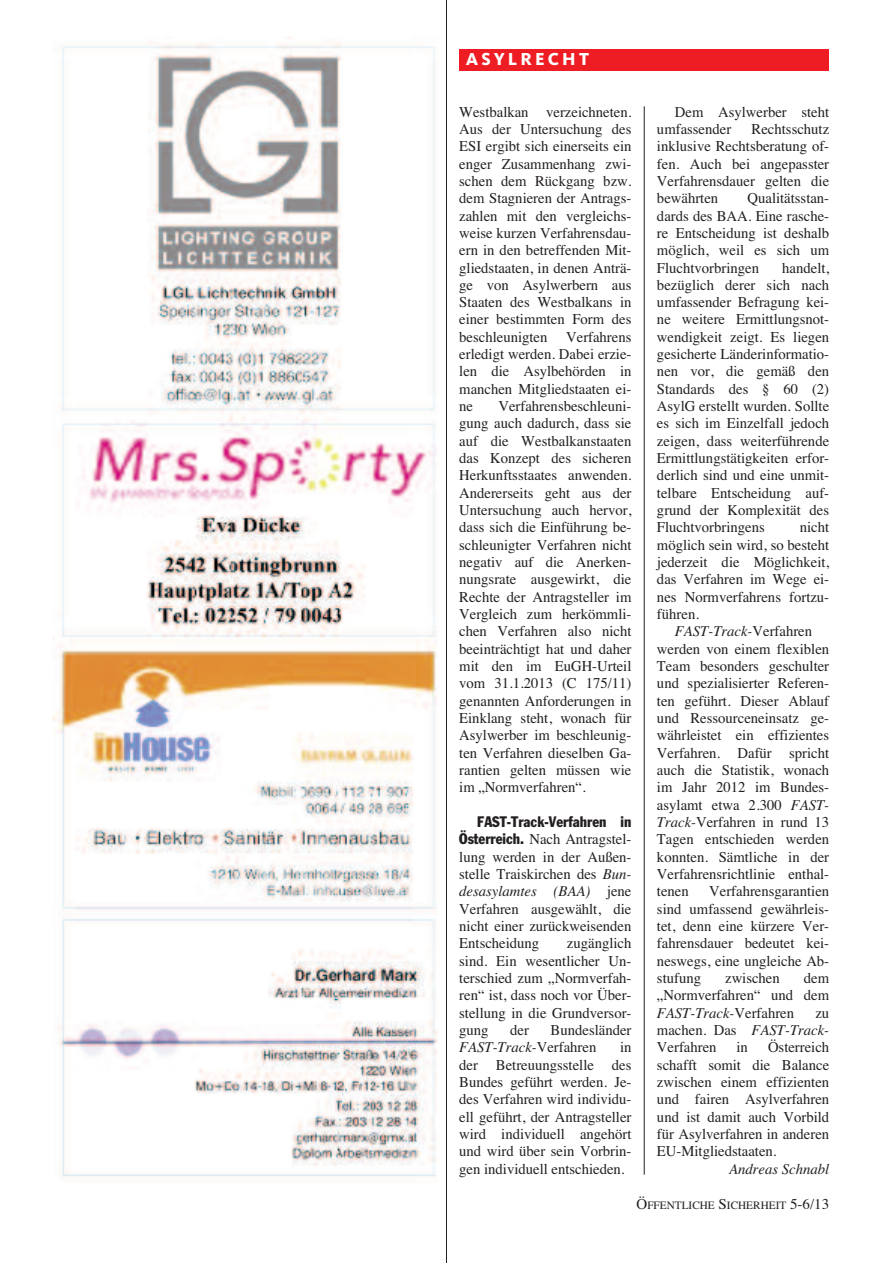
<style>
.page{position:relative;width:893px;height:1263px;background:#fff}
.page>*{position:absolute;margin:0;border:0;box-sizing:border-box;transform-origin:0 0}
.t1{font:800 18px "Kievit";letter-spacing:.175em;color:#fff}
.t2{font:15px/17.2px "Times";color:#231f20;text-align:justify}
.t3{font:condensed 15px "Franklin Gothic";color:#231f20}
.t4{font:italic 15px "Times";color:#231f20}
.t5{font:11.25px "Times";color:#231f20}
.s1{font-family:"Franklin Gothic";font-stretch:condensed}
.s2{font-style:italic}
.s3{font-size:15px}
</style>
<div class="page">
<hr style="left:446px;top:0;width:1px;height:1263px;background:#231f20">
<hr style="left:644px;top:106px;width:1px;height:1069px;background:#231f20">
<div style="left:459px;top:49px;width:370px;height:21px;background:#ee1d23"></div>
<img style="left:52px;top:37px;width:386px;height:1140px">
<p class="t1" style="left:466px;top:53px;width:125px">ASYLRECHT</p>
<p class="t2" style="left:657px;top:103px;width:174px;text-indent:18px">Dem Asylwerber steht umfassender</p>
<p class="t2" style="left:459px;top:103px;width:174px">Westbalkan verzeichneten.<br>Aus der Untersuchung des ESI ergibt sich einerseits ein enger Zusammenhang zwi&shy;schen dem Rückgang bzw. dem Stagnieren der Antrags&shy;zahlen mit den vergleichs&shy;weise kurzen Verfahrensdau&shy;ern in den betreffenden Mit&shy;gliedstaaten, in denen Anträ&shy;ge von Asylwerbern aus Staaten des Westbalkans in einer bestimmten Form des beschleunigten</p>
<p class="t2" style="left:657px;top:120px;width:174px;text-indent:95px">Rechtsschutz inklusive Rechtsberatung of&shy;fen. Auch bei angepasster Verfahrensdauer gelten die bewährten</p>
<p class="t2" style="left:657px;top:189px;width:174px;text-indent:91px">Qualitätsstan&shy;dards des BAA. Eine rasche&shy;re Entscheidung ist deshalb möglich, weil es sich um Fluchtvorbringen</p>
<p class="t2" style="left:657px;top:259px;width:174px;text-indent:125px">handelt, bezüglich derer sich nach umfassender Befragung kei&shy;ne weitere Ermittlungsnot&shy;wendigkeit zeigt. Es liegen gesicherte Länderinformatio&shy;nen vor, die gemäß den Standards des § 60 (2)<br>AsylG erstellt wurden. Sollte es sich im Einzelfall jedoch zeigen, dass weiterführende Ermittlungstätigkeiten erfor&shy;derlich sind und eine unmit&shy;telbare Entscheidung auf&shy;grund der Komplexität des Fluchtvorbringens</p>
<p class="t2" style="left:459px;top:328px;width:174px;text-indent:107px">Verfahrens erledigt werden. Dabei erzie&shy;len die Asylbehörden in manchen Mitgliedstaaten ei&shy;ne</p>
<p class="t2" style="left:459px;top:397px;width:174px;text-indent:39px">Verfahrensbeschleuni&shy;gung auch dadurch, dass sie auf die Westbalkanstaaten das Konzept des sicheren Herkunftsstaates anwenden.<br>Andererseits geht aus der Untersuchung auch hervor, dass sich die Einführung be&shy;schleunigter Verfahren nicht negativ auf die Anerken&shy;nungsrate ausgewirkt, die Rechte der Antragsteller im Vergleich zum herkömmli&shy;chen Verfahren also nicht beeinträchtigt hat und daher mit den im EuGH-Urteil vom 31.1.2013 (C 175/11) genannten Anforderungen in Einklang steht, wonach für Asylwerber im beschleunig&shy;ten Verfahren dieselben Ga&shy;rantien gelten müssen wie im „Normverfahren“.</p>
<p class="t3" style="left:477px;top:816px;width:156px">FAST-Track-Verfahren in</p>
<p class="t2" style="left:459px;top:830px;width:174px"><span class="s1">Österreich.</span> Nach Antragstel&shy;lung werden in der Außen&shy;stelle Traiskirchen des <span class="s2">Bun&shy;desasylamtes (BAA)</span> jene Verfahren ausgewählt, die nicht einer zurückweisenden Entscheidung</p>
<p class="t2" style="left:657px;top:518px;width:174px;text-indent:143px">nicht möglich sein wird, so besteht jederzeit die Möglichkeit, das Verfahren im Wege ei&shy;nes Normverfahrens fortzu&shy;führen.</p>
<p class="t2" style="left:657px;top:623px;width:174px;text-align:left;text-indent:18px"><span class="s2">FAST-Track-</span>Verfahren werden von einem flexiblen<br>Team besonders geschulter und spezialisierter Referen&shy;ten geführt. Dieser Ablauf und Ressourceneinsatz ge&shy;währleistet ein effizientes<br>Verfahren. Dafür spricht auch die Statistik, wonach im Jahr 2012 im Bundes&shy;asylamt etwa 2.300 <span class="s2">FAST-<br>Track-</span>Verfahren in rund 13<br>Tagen entschieden werden konnten. Sämtliche in der<br>Verfahrensrichtlinie enthal&shy;tenen</p>
<p class="t2" style="left:657px;top:882px;width:174px;text-indent:52px">Verfahrensgarantien sind umfassend gewährleis&shy;tet, denn eine kürzere Ver&shy;fahrensdauer bedeutet kei&shy;neswegs, eine ungleiche Ab&shy;stufung</p>
<p class="t2" style="left:459px;top:934px;width:174px;text-indent:108px">zugänglich sind. Ein wesentlicher Un&shy;terschied zum „Normverfah&shy;ren“ ist, dass noch vor Über&shy;stellung in die Grundversor&shy;gung</p>
<p class="t2" style="left:657px;top:969px;width:174px;text-indent:147px">dem „Normverfahren“ und dem <span class="s2">FAST-Track-</span>Verfahren</p>
<p class="t2" style="left:725px;top:969px;width:56px">zwischen</p>
<p class="t2" style="left:657px;top:1004px;width:174px;text-indent:158px">zu machen. Das <span class="s2">FAST-Track-</span>Verfahren</p>
<p class="t2" style="left:459px;top:1021px;width:174px;text-indent:91px">Bundesländer<br><span class="s2">FAST-Track-</span>Verfahren</p>
<p class="t2" style="left:510px;top:1021px;width:20px">der</p>
<p class="t2" style="left:657px;top:1038px;width:174px;text-indent:111px">Österreich schafft somit die Balance zwischen einem effizienten und fairen Asylverfahren und ist damit auch Vorbild für Asylverfahren in anderen EU-Mitgliedstaaten.</p>
<p class="t4" style="left:729px;top:1159px;width:102px">Andreas Schnabl</p>
<p class="t5" style="left:636px;top:1198px;width:194px"><span class="s3">Ö</span>FFENTLICHE <span class="s3">S</span>ICHERHEIT <span class="s3">5-6/13</span></p>
<p class="t2" style="left:736px;top:1038px;width:13px">in</p>
<p class="t2" style="left:459px;top:1038px;width:174px;text-indent:161px">in der Betreuungsstelle des Bundes geführt werden. Je&shy;des Verfahren wird individu&shy;ell geführt, der Antragsteller wird individuell angehört und wird über sein Vorbrin&shy;gen individuell entschieden.</p>
</div>
